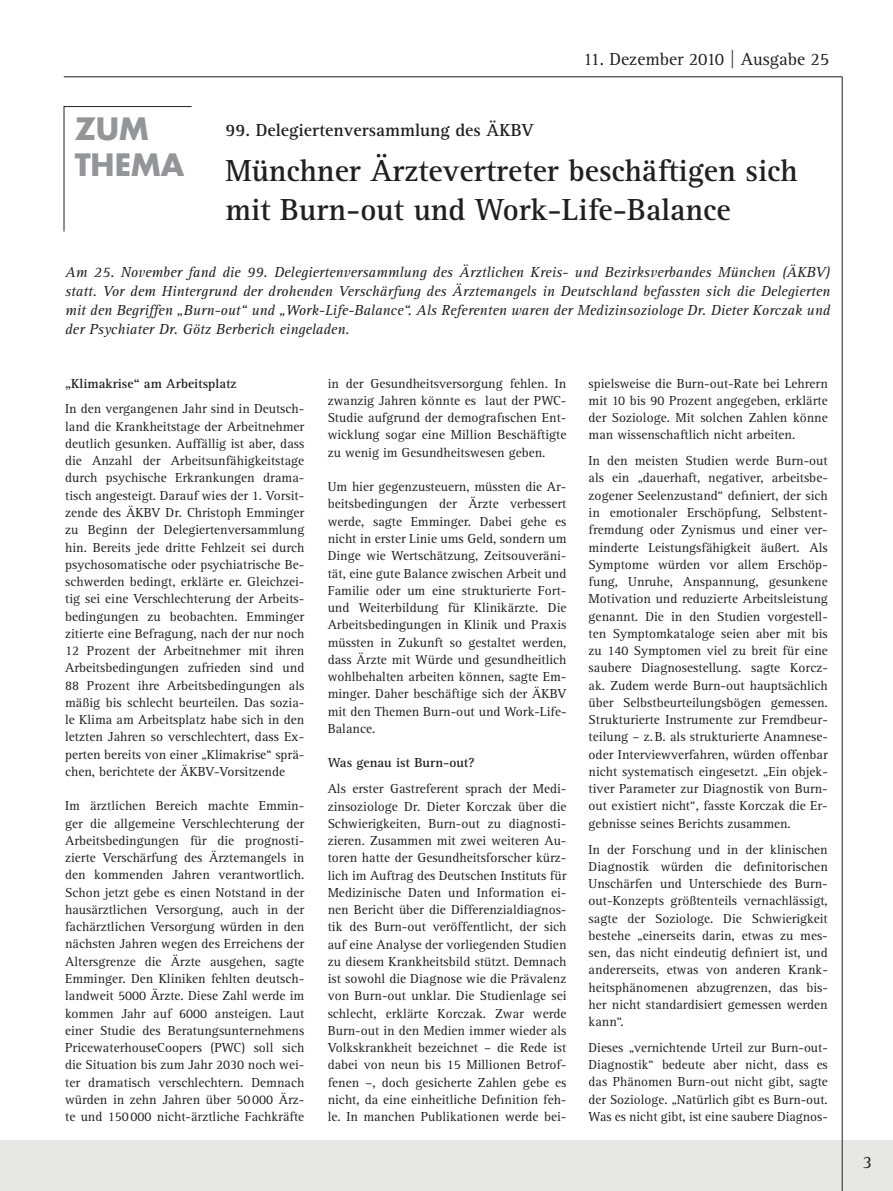
<style>
.page{position:relative;width:893px;height:1191px;background:#fff}
.page>*{position:absolute;margin:0;border:0;box-sizing:border-box;transform-origin:0 0}
.t1{font:700 31.5px/39.6px "Agfa Rotis Serif";color:#231f20}
.t2{font:700 30px/36px "Futura";color:#939598}
.t3{font:700 18px "Agfa Rotis Serif";color:#231f20}
.t4{font:18px "Agfa Rotis Serif";color:#231f20}
.t5{font:italic 15px/18.8px "Agfa Rotis Serif";color:#231f20;text-align:justify}
.t6{font:13.5px/17.2px "Agfa Rotis Serif";color:#231f20;text-align:justify}
.t7{font:700 13.5px "Agfa Rotis Serif";color:#231f20}
</style>
<div class="page">
<hr style="left:64px;top:77px;width:778px;height:1px;background:#231f20">
<div style="left:0;top:1140px;width:893px;height:50px;background:#e7e7e6"></div>
<hr style="left:842px;top:77px;width:1px;height:1113px;background:#231f20">
<svg style="left:64px;top:106px;width:128px;height:126px"></svg>
<h2 class="t2" style="left:75px;top:113px;width:111px">ZUM<br>THEMA</h2>
<h3 class="t4" style="left:583px;top:52px;width:247px">11. Dezember 2010 | Ausgabe 25</h3>
<h3 class="t3" style="left:225px;top:123px;width:310px">99. Delegiertenversammlung des ÄKBV</h3>
<h1 class="t1" style="left:225px;top:154px;width:574px">Münchner Ärztevertreter beschäftigen sich mit Burn-out und Work-Life-Balance</h1>
<p class="t5" style="left:65px;top:265px;width:767px">Am 25. November fand die 99. Delegiertenversammlung des Ärztlichen Kreis- und Bezirksverbandes München (ÄKBV) statt. Vor dem Hintergrund der drohenden Verschärfung des Ärztemangels in Deutschland befassten sich die Delegierten mit den Begriffen „Burn-out“ und „Work-Life-Balance“. Als Referenten waren der Medizinsoziologe Dr. Dieter Korczak und der Psychiater Dr. Götz Berberich eingeladen.</p>
<p class="t7" style="left:65px;top:378px;width:173px">„Klimakrise“ am Arbeitsplatz</p>
<p class="t6" style="left:65px;top:402px;width:241px">In den vergangenen Jahr sind in Deutsch&shy;land die Krankheitstage der Arbeitnehmer deutlich gesunken. Auffällig ist aber, dass die Anzahl der Arbeitsunfähigkeitstage durch psychische Erkrankungen drama&shy;tisch angesteigt. Darauf wies der 1. Vorsit&shy;zende des ÄKBV Dr. Christoph Emminger zu Beginn der Delegiertenversammlung hin. Bereits jede dritte Fehlzeit sei durch psychosomatische oder psychiatrische Be&shy;schwerden bedingt, erklärte er. Gleichzei&shy;tig sei eine Verschlechterung der Arbeits&shy;bedingungen zu beobachten. Emminger zitierte eine Befragung, nach der nur noch 12 Prozent der Arbeitnehmer mit ihren Arbeitsbedingungen zufrieden sind und 88 Prozent ihre Arbeitsbedingungen als mäßig bis schlecht beurteilen. Das sozia&shy;le Klima am Arbeitsplatz habe sich in den letzten Jahren so verschlechtert, dass Ex&shy;perten bereits von einer „Klimakrise“ sprä&shy;chen, berichtete der ÄKBV-Vorsitzende</p>
<p class="t6" style="left:65px;top:798px;width:241px">Im ärztlichen Bereich machte Emmin&shy;ger die allgemeine Verschlechterung der Arbeitsbedingungen für die prognosti&shy;zierte Verschärfung des Ärztemangels in den kommenden Jahren verantwortlich.<br>Schon jetzt gebe es einen Notstand in der hausärztlichen Versorgung, auch in der fachärztlichen Versorgung würden in den nächsten Jahren wegen des Erreichens der Altersgrenze die Ärzte ausgehen, sagte Emminger. Den Kliniken fehlten deutsch&shy;landweit 5000 Ärzte. Diese Zahl werde im kommen Jahr auf 6000 ansteigen. Laut einer Studie des Beratungsunternehmens PricewaterhouseCoopers (PWC) soll sich die Situation bis zum Jahr 2030 noch wei&shy;ter dramatisch verschlechtern. Demnach würden in zehn Jahren über 50 000 Ärz&shy;te und 150 000 nicht-ärztliche Fachkräfte</p>
<p class="t6" style="left:328px;top:376px;width:240px">in der Gesundheitsversorgung fehlen. In zwanzig Jahren könnte es laut der PWC-Studie aufgrund der demografischen Ent&shy;wicklung sogar eine Million Beschäftigte zu wenig im Gesundheitswesen geben.</p>
<p class="t6" style="left:328px;top:479px;width:240px">Um hier gegenzusteuern, müssten die Ar&shy;beitsbedingungen der Ärzte verbessert werde, sagte Emminger. Dabei gehe es nicht in erster Linie ums Geld, sondern um Dinge wie Wertschätzung, Zeitsouveräni&shy;tät, eine gute Balance zwischen Arbeit und Familie oder um eine strukturierte Fort&shy;und Weiterbildung für Klinikärzte. Die Arbeitsbedingungen in Klinik und Praxis müssten in Zukunft so gestaltet werden, dass Ärzte mit Würde und gesundheitlich wohlbehalten arbeiten können, sagte Em&shy;minger. Daher beschäftige sich der ÄKBV mit den Themen Burn-out und Work-Life-Balance.</p>
<p class="t7" style="left:328px;top:757px;width:148px">Was genau ist Burn-out?</p>
<p class="t6" style="left:328px;top:781px;width:240px">Als erster Gastreferent sprach der Medi&shy;zinsoziologe Dr. Dieter Korczak über die Schwierigkeiten, Burn-out zu diagnosti&shy;zieren. Zusammen mit zwei weiteren Au&shy;toren hatte der Gesundheitsforscher kürz&shy;lich im Auftrag des Deutschen Instituts für Medizinische Daten und Information ei&shy;nen Bericht über die Differenzialdiagnos&shy;tik des Burn-out veröffentlicht, der sich auf eine Analyse der vorliegenden Studien zu diesem Krankheitsbild stützt. Demnach ist sowohl die Diagnose wie die Prävalenz von Burn-out unklar. Die Studienlage sei schlecht, erklärte Korczak. Zwar werde Burn-out in den Medien immer wieder als Volkskrankheit bezeichnet – die Rede ist dabei von neun bis 15 Millionen Betrof&shy;fenen –, doch gesicherte Zahlen gebe es nicht, da eine einheitliche Definition feh&shy;le. In manchen Publikationen werde bei-</p>
<p class="t6" style="left:589px;top:376px;width:241px">spielsweise die Burn-out-Rate bei Lehrern mit 10 bis 90 Prozent angegeben, erklärte der Soziologe. Mit solchen Zahlen könne man wissenschaftlich nicht arbeiten.</p>
<p class="t6" style="left:589px;top:453px;width:241px">In den meisten Studien werde Burn-out als ein „dauerhaft, negativer, arbeitsbe&shy;zogener Seelenzustand“ definiert, der sich in emotionaler Erschöpfung, Selbstent&shy;fremdung oder Zynismus und einer ver&shy;minderte Leistungsfähigkeit äußert. Als Symptome würden vor allem Erschöp&shy;fung, Unruhe, Anspannung, gesunkene Motivation und reduzierte Arbeitsleistung genannt. Die in den Studien vorgestell&shy;ten Symptomkataloge seien aber mit bis zu 140 Symptomen viel zu breit für eine saubere Diagnosestellung. sagte Korcz&shy;ak. Zudem werde Burn-out hauptsächlich über Selbstbeurteilungsbögen gemessen.<br>Strukturierte Instrumente zur Fremdbeur&shy;teilung – z. B. als strukturierte Anamnese&shy;oder Interviewverfahren, würden offenbar nicht systematisch eingesetzt. „Ein objek&shy;tiver Parameter zur Diagnostik von Burn&shy;out existiert nicht“, fasste Korczak die Er&shy;gebnisse seines Berichts zusammen.</p>
<p class="t6" style="left:589px;top:841px;width:241px">In der Forschung und in der klinischen Diagnostik würden die definitorischen Unschärfen und Unterschiede des Burn&shy;out-Konzepts größtenteils vernachlässigt, sagte der Soziologe. Die Schwierigkeit bestehe „einerseits darin, etwas zu mes&shy;sen, das nicht eindeutig definiert ist, und andererseits, etwas von anderen Krank&shy;heitsphänomenen abzugrenzen, das bis&shy;her nicht standardisiert gemessen werden kann“.</p>
<p class="t6" style="left:589px;top:1040px;width:241px">Dieses „vernichtende Urteil zur Burn-out-Diagnostik“ bedeute aber nicht, dass es das Phänomen Burn-out nicht gibt, sagte der Soziologe. „Natürlich gibt es Burn-out.<br>Was es nicht gibt, ist eine saubere Diagnos-</p>
<h3 class="t4" style="left:863px;top:1155px;width:11px">3</h3>
</div>
